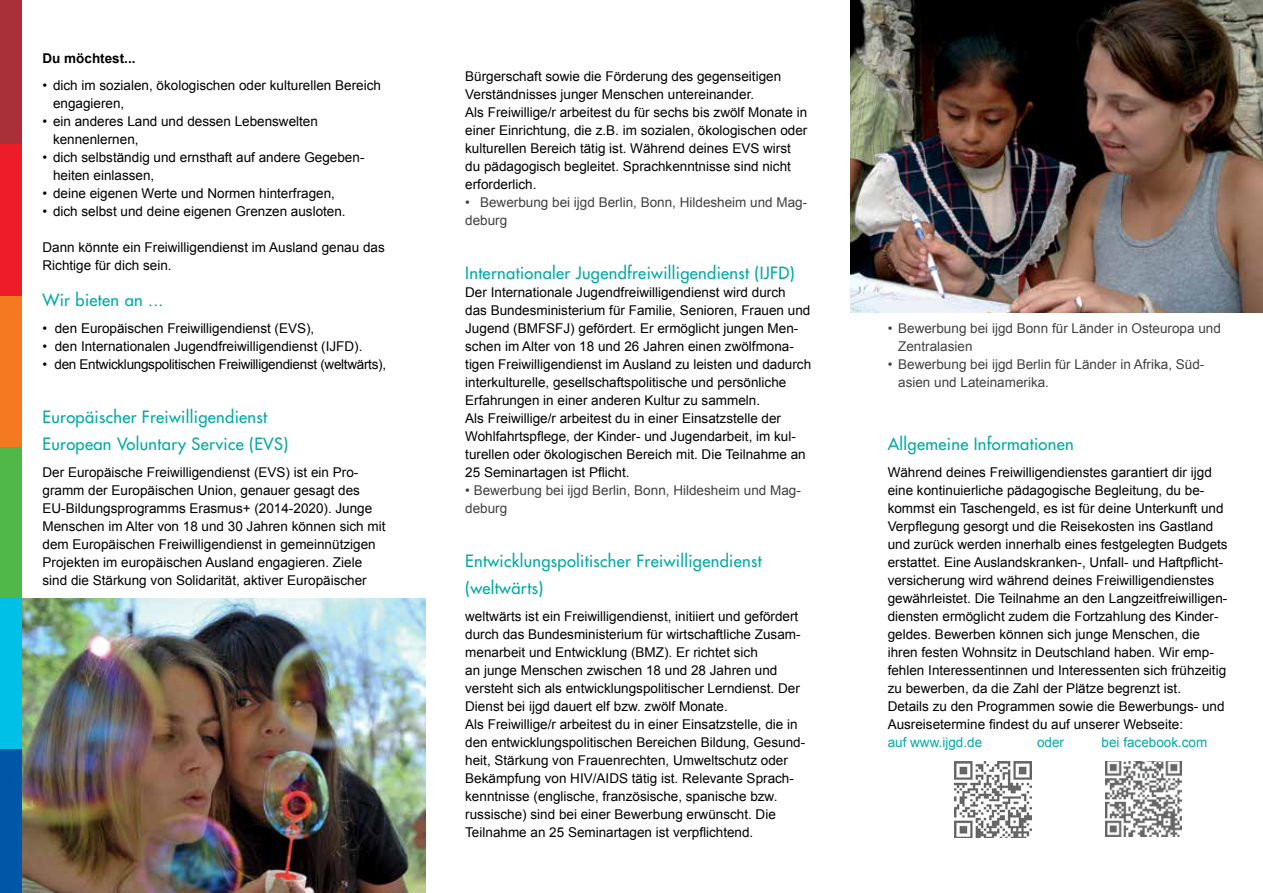
<style>
.page{position:relative;width:1263px;height:893px;background:#fff}
.page>*{position:absolute;margin:0;border:0;box-sizing:border-box;transform-origin:0 0}
.t1{font:16.5px/27px "Futura";letter-spacing:.02em;color:#00aaa5}
.t2{font:13.5px/18px "Arial";color:#000}
.t3{font:13.5px/18px "Arial";color:#414042}
.t4{font:13.5px "Arial";letter-spacing:-.02em;color:#000}
.t5{font:13.5px "Arial";color:#00aaa5}
.t6{font:700 13.5px "Arial";color:#000}
</style>
<div class="page">
<img style="left:21px;top:598px;width:404px;height:295px">
<img style="left:850px;top:0;width:413px;height:313px">
<div style="left:0;top:447px;width:21px;height:151px;background:#50b848"></div>
<div style="left:0;top:0;width:21px;height:145px;background:#a92f39"></div>
<div style="left:0;top:598px;width:21px;height:151px;background:#00c0e8"></div>
<div style="left:0;top:296px;width:21px;height:151px;background:#f47920"></div>
<div style="left:0;top:145px;width:21px;height:151px;background:#ed1c29"></div>
<div style="left:0;top:749px;width:21px;height:144px;background:#0057a8"></div>
<img style="left:955px;top:762px;width:76px;height:76px">
<img style="left:1105px;top:761px;width:77px;height:75px">
<p class="t6" style="left:43px;top:49px;width:95px">Du möchtest...</p>
<p class="t2" style="left:53px;top:76px;width:329px;text-indent:-11px">• dich im sozialen, ökologischen oder kulturellen Bereich engagieren,</p>
<p class="t2" style="left:53px;top:112px;width:266px;text-indent:-11px">• ein anderes Land und dessen Lebenswelten kennenlernen,</p>
<p class="t2" style="left:53px;top:148px;width:313px;text-indent:-11px">• dich selbständig und ernsthaft auf andere Gegeben&shy;heiten einlassen,</p>
<p class="t2" style="left:43px;top:184px;width:294px">• deine eigenen Werte und Normen hinterfragen,</p>
<p class="t2" style="left:43px;top:202px;width:305px">• dich selbst und deine eigenen Grenzen ausloten.</p>
<p class="t2" style="left:43px;top:238px;width:344px">Dann könnte ein Freiwilligendienst im Ausland genau das<br>Richtige für dich sein.</p>
<p class="t1" style="left:43px;top:286px;width:122px">Wir bieten an ...</p>
<p class="t2" style="left:43px;top:319px;width:273px">• den Europäischen Freiwilligendienst (EVS),</p>
<p class="t2" style="left:43px;top:337px;width:321px">• den Internationalen Jugendfreiwilligendienst (IJFD).</p>
<p class="t4" style="left:43px;top:355px;width:345px">• den Entwicklungspolitischen Freiwilligendienst (weltwärts),</p>
<p class="t1" style="left:43px;top:403px;width:247px">Europäischer Freiwilligendienst<br>European Voluntary Service (EVS)</p>
<p class="t2" style="left:43px;top:463px;width:344px">Der Europäische Freiwilligendienst (EVS) ist ein Pro&shy;gramm der Europäischen Union, genauer gesagt des EU-Bildungsprogramms Erasmus+ (2014-2020). Junge Menschen im Alter von 18 und 30 Jahren können sich mit dem Europäischen Freiwilligendienst in gemeinnützigen Projekten im europäischen Ausland engagieren. Ziele sind die Stärkung von Solidarität, aktiver Europäischer</p>
<p class="t2" style="left:465px;top:67px;width:344px">Bürgerschaft sowie die Förderung des gegenseitigen Verständnisses junger Menschen untereinander.<br>Als Freiwillige/r arbeitest du für sechs bis zwölf Monate in einer Einrichtung, die z.B. im sozialen, ökologischen oder kulturellen Bereich tätig ist. Während deines EVS wirst du pädagogisch begleitet. Sprachkenntnisse sind nicht erforderlich.</p>
<p class="t3" style="left:465px;top:193px;width:344px">• Bewerbung bei ijgd Berlin, Bonn, Hildesheim und Mag&shy;deburg</p>
<p class="t1" style="left:465px;top:259px;width:331px">Internationaler Jugendfreiwilligendienst (IJFD)</p>
<p class="t2" style="left:465px;top:283px;width:347px">Der Internationale Jugendfreiwilligendienst wird durch<br>das Bundesministerium für Familie, Senioren, Frauen und Jugend (BMFSFJ) gefördert. Er ermöglicht jungen Men&shy;schen im Alter von 18 und 26 Jahren einen zwölfmona&shy;tigen Freiwilligendienst im Ausland zu leisten und dadurch interkulturelle, gesellschaftspolitische und persönliche Erfahrungen in einer anderen Kultur zu sammeln.<br>Als Freiwillige/r arbeitest du in einer Einsatzstelle der Wohlfahrtspflege, der Kinder- und Jugendarbeit, im kul&shy;turellen oder ökologischen Bereich mit. Die Teilnahme an 25 Seminartagen ist Pflicht.</p>
<p class="t3" style="left:465px;top:481px;width:337px">• Bewerbung bei ijgd Berlin, Bonn, Hildesheim und Mag&shy;deburg</p>
<p class="t1" style="left:465px;top:547px;width:298px">Entwicklungspolitischer Freiwilligendienst (weltwärts)</p>
<p class="t2" style="left:465px;top:607px;width:341px">weltwärts ist ein Freiwilligendienst, initiiert und gefördert durch das Bundesministerium für wirtschaftliche Zusam&shy;menarbeit und Entwicklung (BMZ). Er richtet sich<br>an junge Menschen zwischen 18 und 28 Jahren und versteht sich als entwicklungspolitischer Lerndienst. Der Dienst bei ijgd dauert elf bzw. zwölf Monate.<br>Als Freiwillige/r arbeitest du in einer Einsatzstelle, die in den entwicklungspolitischen Bereichen Bildung, Gesund&shy;heit, Stärkung von Frauenrechten, Umweltschutz oder Bekämpfung von HIV/AIDS tätig ist. Relevante Sprach&shy;kenntnisse (englische, französische, spanische bzw. russische) sind bei einer Bewerbung erwünscht. Die Teilnahme an 25 Seminartagen ist verpflichtend.</p>
<p class="t3" style="left:898px;top:319px;width:324px;text-indent:-11px">• Bewerbung bei ijgd Bonn für Länder in Osteuropa und<br>Zentralasien</p>
<p class="t3" style="left:898px;top:355px;width:308px;text-indent:-11px">• Bewerbung bei ijgd Berlin für Länder in Afrika, Süd&shy;asien und Lateinamerika.</p>
<p class="t1" style="left:888px;top:430px;width:188px">Allgemeine Informationen</p>
<p class="t2" style="left:888px;top:463px;width:341px">Während deines Freiwilligendienstes garantiert dir ijgd eine kontinuierliche pädagogische Begleitung, du be&shy;kommst ein Taschengeld, es ist für deine Unterkunft und Verpflegung gesorgt und die Reisekosten ins Gastland und zurück werden innerhalb eines festgelegten Budgets erstattet. Eine Auslandskranken-, Unfall- und Haftpflicht&shy;versicherung wird während deines Freiwilligendienstes gewährleistet. Die Teilnahme an den Langzeitfreiwilligen&shy;diensten ermöglicht zudem die Fortzahlung des Kinder&shy;geldes. Bewerben können sich junge Menschen, die ihren festen Wohnsitz in Deutschland haben. Wir emp&shy;fehlen Interessentinnen und Interessenten sich frühzeitig zu bewerben, da die Zahl der Plätze begrenzt ist.<br>Details zu den Programmen sowie die Bewerbungs- und Ausreisetermine findest du auf unserer Webseite:</p>
<p class="t5" style="left:888px;top:733px;width:96px">auf www.ijgd.de</p>
<p class="t5" style="left:1037px;top:733px;width:29px">oder</p>
<p class="t5" style="left:1101px;top:733px;width:107px">bei facebook.com</p>
</div>
